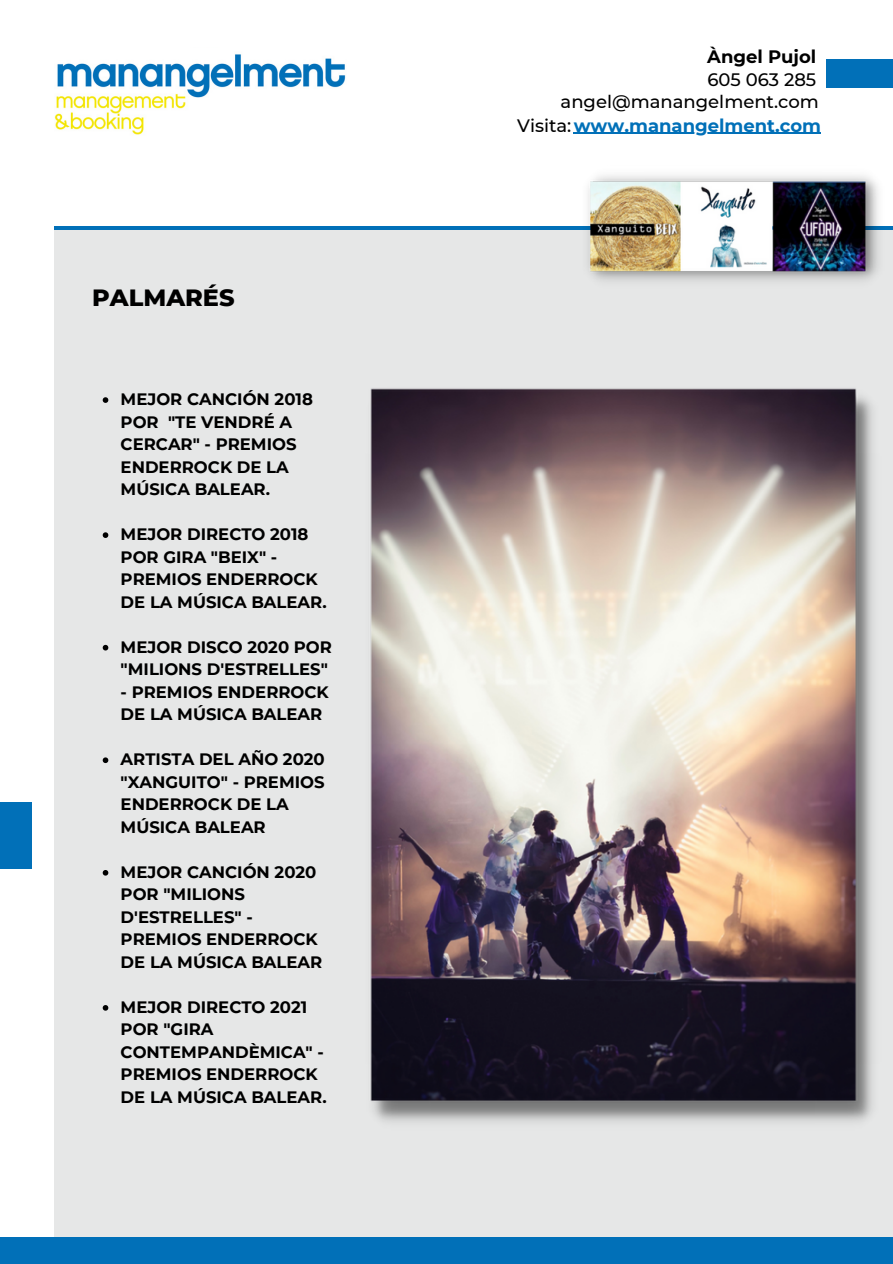
<style>
.page{position:relative;width:893px;height:1264px;background:#fff}
.page>*{position:absolute;margin:0;border:0;box-sizing:border-box;transform-origin:0 0}
.t1{font:800 24px "Montserrat";color:#000}
.t2{font:500 18px "Montserrat";color:#000}
.t3{font:700 18px "Montserrat";color:#0170b8}
.t4{font:700 18px "Montserrat";color:#000}
.t5{font:700 16.5px/22.5px "Montserrat";color:#000}
.s1{font-weight:500;color:#000}
</style>
<div class="page">
<div style="left:825px;top:59px;width:67px;height:29px;background:#0170b8"></div>
<div style="left:55px;top:226px;width:837px;height:27px;background:#0170b8"></div>
<div style="left:54px;top:230px;width:838px;height:1030px;background:#e6e7e7"></div>
<div style="left:0;top:1237px;width:892px;height:26px;background:#0170b8"></div>
<div style="left:0;top:802px;width:32px;height:67px;background:#0170b8"></div>
<img style="left:370px;top:388px;width:503px;height:734px">
<img style="left:54px;top:54px;width:292px;height:81px">
<img style="left:588px;top:175px;width:291px;height:106px">
<hr style="left:573px;top:133px;width:248px;height:1px;background:#0170b8">
<svg style="left:103px;top:397px;width:5px;height:6px"></svg>
<svg style="left:103px;top:532px;width:5px;height:6px"></svg>
<svg style="left:103px;top:645px;width:5px;height:5px"></svg>
<svg style="left:103px;top:757px;width:5px;height:6px"></svg>
<svg style="left:103px;top:870px;width:5px;height:5px"></svg>
<svg style="left:103px;top:1005px;width:5px;height:5px"></svg>
<h1 class="t1" style="left:92px;top:283px;width:144px">PALMARÉS</h1>
<p class="t5" style="left:121px;top:388px;width:194px">MEJOR CANCIÓN 2018<br>POR "TE VENDRÉ A<br>CERCAR" - PREMIOS<br>ENDERROCK DE LA<br>MÚSICA BALEAR.</p>
<p class="t5" style="left:121px;top:523px;width:207px">MEJOR DIRECTO 2018<br>POR GIRA "BEIX" -<br>PREMIOS ENDERROCK<br>DE LA MÚSICA BALEAR.</p>
<p class="t5" style="left:121px;top:635px;width:213px">MEJOR DISCO 2020 POR "MILIONS D'ESTRELLES"</p>
<p class="t5" style="left:121px;top:680px;width:210px">- PREMIOS ENDERROCK<br>DE LA MÚSICA BALEAR</p>
<p class="t5" style="left:121px;top:748px;width:206px">ARTISTA DEL AÑO 2020 "XANGUITO" - PREMIOS<br>ENDERROCK DE LA<br>MÚSICA BALEAR</p>
<p class="t5" style="left:121px;top:860px;width:203px">MEJOR CANCIÓN 2020<br>POR "MILIONS<br>D'ESTRELLES" -<br>PREMIOS ENDERROCK<br>DE LA MÚSICA BALEAR</p>
<p class="t5" style="left:121px;top:995px;width:207px">MEJOR DIRECTO 2021<br>POR "GIRA<br>CONTEMPANDÈMICA" -<br>PREMIOS ENDERROCK<br>DE LA MÚSICA BALEAR.</p>
<p class="t4" style="left:707px;top:45px;width:110px">Àngel Pujol</p>
<h2 class="t2" style="left:707px;top:68px;width:110px">605 063 285</h2>
<h2 class="t2" style="left:560px;top:91px;width:260px">angel@manangelment.com</h2>
<h2 class="t3" style="left:517px;top:114px;width:305px"><span class="s1">Visita:</span>www.manangelment.com</h2>
</div>
